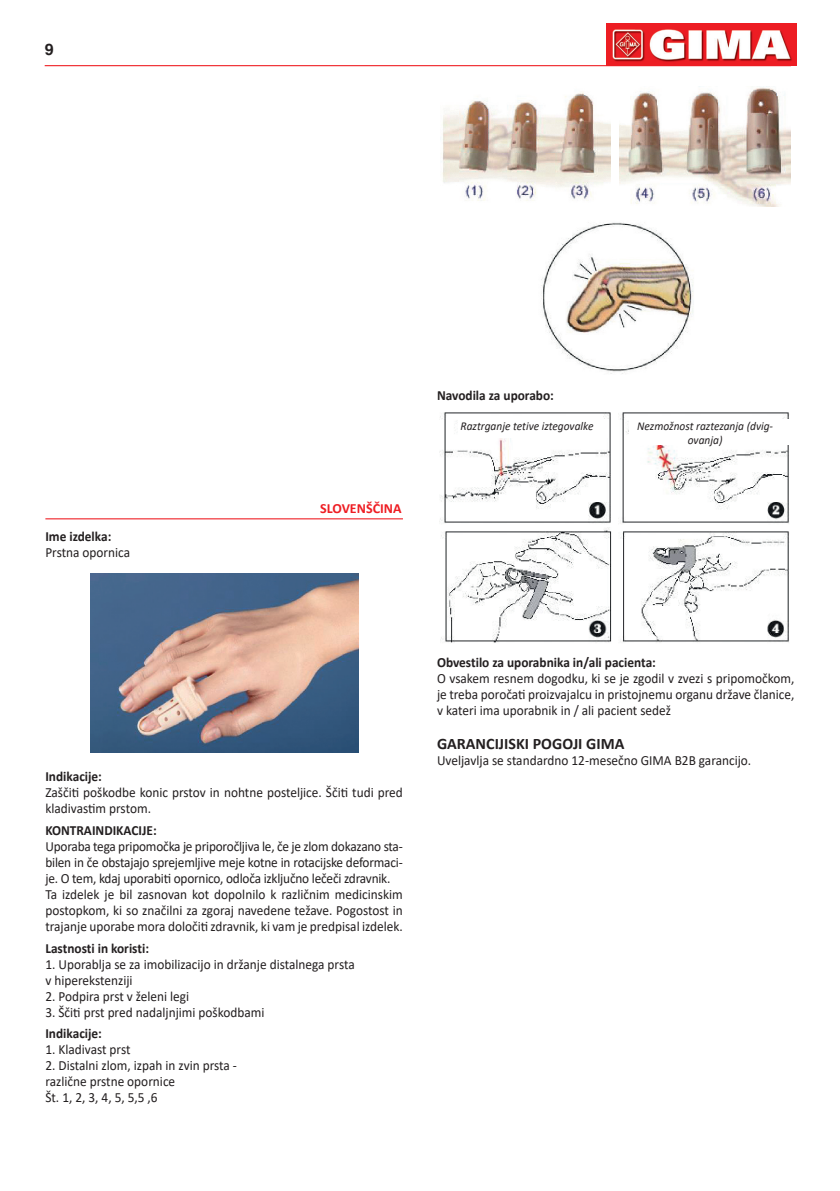
<style>
.page{position:relative;width:840px;height:1191px;background:#fff}
.page>*{position:absolute;margin:0;border:0;box-sizing:border-box;transform-origin:0 0}
.t1{font:700 16px "Calibri";color:#231f20}
.t2{font:700 16px "Helvetica LT Std";color:#231f20}
.Testo_7_pt{font:14px/16px "Calibri";color:#231f20;text-align:justify;scale:.95 1}
.Paragrafo_7_pt{font:700 14px "Calibri";color:#231f20;scale:.95 1}
.t3{font:700 14px "Calibri";color:#ee1d23}
.Testo_7_pt-2{font:700 14px "Calibri";color:#231f20;scale:.95 1}
.FIGURE_corpo_6_oblique{font:italic 12px/14px "Calibri";color:#231f20;text-align:center;scale:.95 1}
</style>
<div class="page">
<img style="left:606px;top:23px;width:190px;height:43px">
<hr style="left:45px;top:65px;width:745px;height:1px;background:#ee1d23">
<hr style="left:45px;top:518px;width:358px;height:1px;background:#ee1d23">
<img style="left:90px;top:573px;width:268px;height:179px">
<img style="left:442px;top:92px;width:168px;height:109px">
<img style="left:619px;top:87px;width:171px;height:119px">
<img style="left:541px;top:222px;width:153px;height:152px">
<img style="left:439px;top:412px;width:350px;height:231px">
<div style="left:458px;top:419px;width:150px;height:18px;background:#fff"></div>
<div style="left:628px;top:419px;width:161px;height:25px;background:#fff"></div>
<p class="t2" style="left:45px;top:40px;width:10px">9</p>
<p class="Paragrafo_7_pt" style="left:45px;top:526px;width:71px">Ime izdelka:</p>
<p class="Testo_7_pt" style="left:45px;top:544px;width:91px">Prstna opornica</p>
<p class="t3" style="left:320px;top:498px;width:83px">SLOVENŠČINA</p>
<p class="Paragrafo_7_pt" style="left:437px;top:385px;width:124px">Navodila za uporabo:</p>
<p class="FIGURE_corpo_6_oblique" style="left:460px;top:418px;width:141px">Raztrganje tetive iztegovalke</p>
<p class="FIGURE_corpo_6_oblique" style="left:637px;top:418px;width:144px">Nezmožnost raztezanja (dvig&shy;ovanja)</p>
<p class="Testo_7_pt-2" style="left:45px;top:766px;width:61px">Indikacije:</p>
<p class="Testo_7_pt" style="left:45px;top:784px;width:377px">Zaščiti poškodbe konic prstov in nohtne posteljice. Ščiti tudi pred kladivastim prstom.</p>
<p class="Paragrafo_7_pt" style="left:45px;top:820px;width:118px">KONTRAINDIKACIJE:</p>
<p class="Testo_7_pt" style="left:45px;top:838px;width:377px">Uporaba tega pripomočka je priporočljiva le, če je zlom dokazano sta&shy;bilen in če obstajajo sprejemljive meje kotne in rotacijske deformaci&shy;je. O tem, kdaj uporabiti opornico, odloča izključno lečeči zdravnik.</p>
<p class="Testo_7_pt" style="left:45px;top:886px;width:377px">Ta izdelek je bil zasnovan kot dopolnilo k različnim medicinskim postopkom, ki so značilni za zgoraj navedene težave. Pogostost in trajanje uporabe mora določiti zdravnik, ki vam je predpisal izdelek.</p>
<p class="Paragrafo_7_pt" style="left:45px;top:938px;width:110px">Lastnosti in koristi:</p>
<p class="Testo_7_pt" style="left:45px;top:955px;width:327px">1. Uporablja se za imobilizacijo in držanje distalnega prsta</p>
<p class="Testo_7_pt" style="left:45px;top:971px;width:93px">v hiperekstenziji</p>
<p class="Testo_7_pt" style="left:45px;top:987px;width:153px">2. Podpira prst v želeni legi</p>
<p class="Testo_7_pt" style="left:45px;top:1003px;width:232px">3. Ščiti prst pred nadaljnjimi poškodbami</p>
<p class="Paragrafo_7_pt" style="left:45px;top:1023px;width:61px">Indikacije:</p>
<p class="Testo_7_pt" style="left:45px;top:1041px;width:91px">1. Kladivast prst</p>
<p class="Testo_7_pt" style="left:45px;top:1057px;width:203px">2. Distalni zlom, izpah in zvin prsta -</p>
<p class="Testo_7_pt" style="left:45px;top:1073px;width:138px">različne prstne opornice</p>
<p class="Testo_7_pt" style="left:45px;top:1089px;width:120px">Št. 1, 2, 3, 4, 5, 5,5 ,6</p>
<p class="Paragrafo_7_pt" style="left:437px;top:652px;width:232px">Obvestilo za uporabnika in/ali pacienta:</p>
<p class="Testo_7_pt" style="left:437px;top:670px;width:377px">O vsakem resnem dogodku, ki se je zgodil v zvezi s pripomočkom, je treba poročati proizvajalcu in pristojnemu organu države članice, v kateri ima uporabnik in / ali pacient sedež</p>
<p class="t1" style="left:437px;top:732px;width:189px">GARANCIJISKI POGOJI GIMA</p>
<p class="Testo_7_pt" style="left:437px;top:752px;width:332px">Uveljavlja se standardno 12-mesečno GIMA B2B garancijo.</p>
</div>
